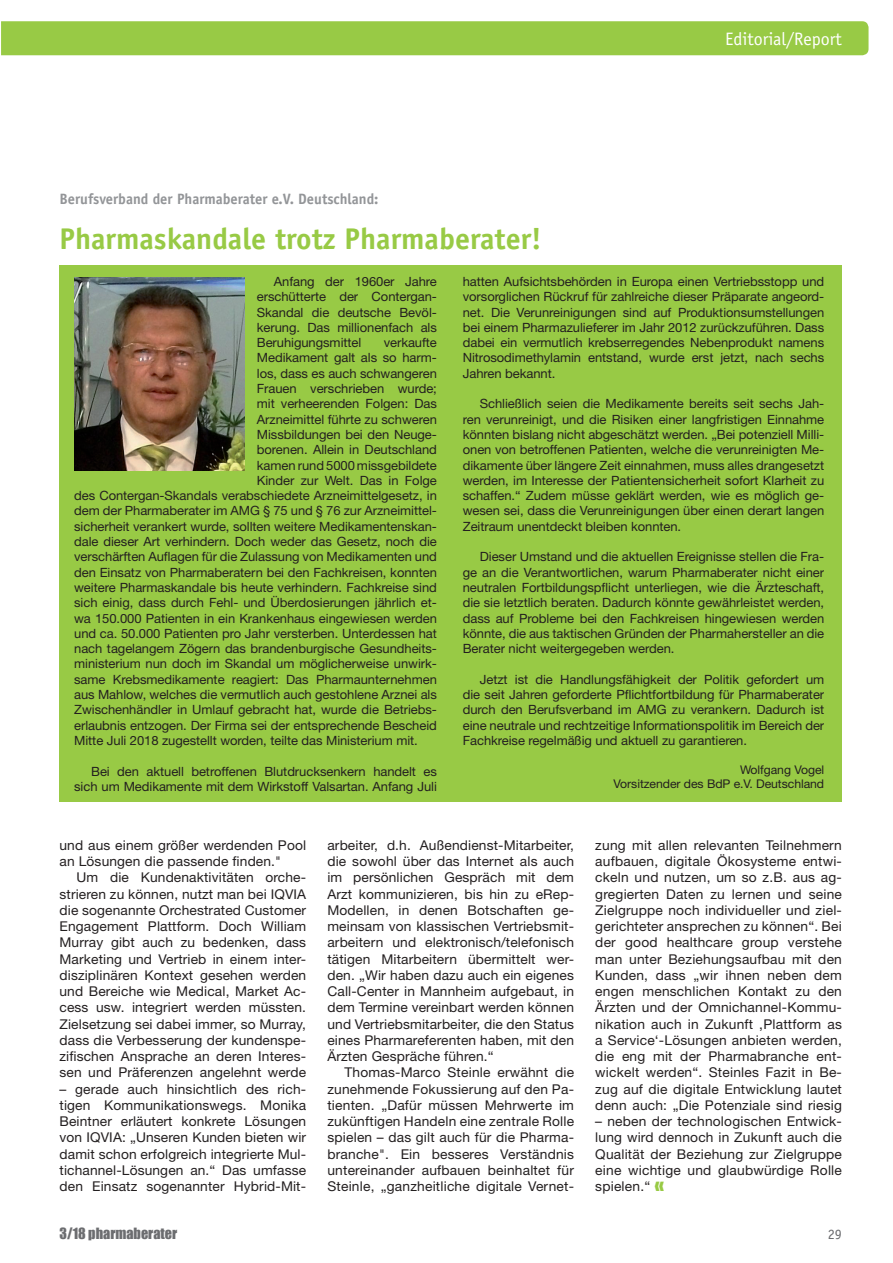
<style>
.page{position:relative;width:893px;height:1263px;background:#fff}
.page>*{position:absolute;margin:0;border:0;box-sizing:border-box;transform-origin:0 0}
._05_Headlines{font:700 30px "Officina Sans";color:#98ca45}
.t1{font:18px "Officina Sans";color:#fff}
._06_Einleitungszeile{font:700 15px "Officina Sans";color:#939598}
.t2{font:14.25px "Impact";color:#6c6d70}
.t3{font:14.25px "Officina Sans";color:#6c6d70}
._01_Fließtext{font:13.5px/16.2px "Helvetica Neue LT Std";letter-spacing:.01em;color:#231f20;text-align:justify}
._01_Fließtext-2{font:12.75px/15.3px "Helvetica Neue LT Std";letter-spacing:-.005em;color:#231f20;text-align:justify}
._01_Fließtext-3{font:12px/14.4px "Helvetica Neue LT Std";letter-spacing:-.005em;color:#231f20;text-align:right}
</style>
<div class="page">
<div style="left:1px;top:21px;width:867px;height:34px;background:#98ca45"></div>
<div style="left:60px;top:266px;width:782px;height:536px;background:#98ca45"></div>
<img style="left:74px;top:278px;width:170px;height:192px">
<p class="t1" style="left:725px;top:28px;width:118px">Editorial/Report</p>
<p class="_06_Einleitungszeile" style="left:60px;top:189px;width:321px">Berufsverband der Pharmaberater e.V. Deutschland:</p>
<p class="_05_Headlines" style="left:60px;top:220px;width:484px">Pharmaskandale trotz Pharmaberater!</p>
<p class="_01_Fließtext-2" style="left:257px;top:274px;width:182px;text-indent:17px">Anfang der 1960er Jahre erschütterte der Contergan-Skandal die deutsche Bevöl&shy;kerung. Das millionenfach als Beruhigungsmittel</p>
<p class="_01_Fließtext-2" style="left:463px;top:274px;width:363px">hatten Aufsichtsbehörden in Europa einen Vertriebsstopp und vorsorglichen Rückruf für zahlreiche dieser Präparate angeord&shy;net. Die Verunreinigungen sind auf Produktionsumstellungen bei einem Pharmazulieferer im Jahr 2012 zurückzuführen. Dass dabei ein vermutlich krebserregendes Nebenprodukt namens Nitrosodimethylamin entstand, wurde erst jetzt, nach sechs Jahren bekannt.</p>
<p class="_01_Fließtext-2" style="left:463px;top:396px;width:363px;text-indent:17px">Schließlich seien die Medikamente bereits seit sechs Jah&shy;ren verunreinigt, und die Risiken einer langfristigen Einnahme könnten bislang nicht abgeschätzt werden. „Bei potenziell Milli&shy;onen von betroffenen Patienten, welche die verunreinigten Me&shy;dikamente über längere Zeit einnahmen, muss alles drangesetzt werden, im Interesse der Patientensicherheit sofort Klarheit zu schaffen.“ Zudem müsse geklärt werden, wie es möglich ge&shy;wesen sei, dass die Verunreinigungen über einen derart langen Zeitraum unentdeckt bleiben konnten.</p>
<p class="_01_Fließtext-2" style="left:463px;top:549px;width:363px;text-indent:17px">Dieser Umstand und die aktuellen Ereignisse stellen die Fra&shy;ge an die Verantwortlichen, warum Pharmaberater nicht einer neutralen Fortbildungspflicht unterliegen, wie die Ärzteschaft, die sie letztlich beraten. Dadurch könnte gewährleistet werden, dass auf Probleme bei den Fachkreisen hingewiesen werden könnte, die aus taktischen Gründen der Pharmahersteller an die Berater nicht weitergegeben werden.</p>
<p class="_01_Fließtext-2" style="left:463px;top:671px;width:363px;text-indent:17px">Jetzt ist die Handlungsfähigkeit der Politik gefordert um die seit Jahren geforderte Pflichtfortbildung für Pharmaberater durch den Berufsverband im AMG zu verankern. Dadurch ist eine neutrale und rechtzeitige Informationspolitik im Bereich der Fachkreise regelmäßig und aktuell zu garantieren.</p>
<p class="_01_Fließtext-3" style="left:614px;top:762px;width:212px">Wolfgang Vogel<br>Vorsitzender des BdP e.V. Deutschland</p>
<p class="_01_Fließtext-2" style="left:384px;top:335px;width:55px">verkaufte</p>
<p class="_01_Fließtext-2" style="left:257px;top:350px;width:182px">Medikament galt als so harm-</p>
<p class="_01_Fließtext-2" style="left:257px;top:365px;width:182px">los, dass es auch schwangeren</p>
<p class="_01_Fließtext-2" style="left:257px;top:381px;width:182px">Frauen verschrieben wurde;</p>
<p class="_01_Fließtext-2" style="left:257px;top:396px;width:182px">mit verheerenden Folgen: Das</p>
<p class="_01_Fließtext-2" style="left:257px;top:411px;width:182px">Arzneimittel führte zu schweren</p>
<p class="_01_Fließtext-2" style="left:257px;top:427px;width:182px">Missbildungen bei den Neuge-</p>
<p class="_01_Fließtext-2" style="left:257px;top:442px;width:182px">borenen. Allein in Deutschland</p>
<p class="_01_Fließtext-2" style="left:257px;top:457px;width:182px">kamen rund 5000 missgebildete</p>
<p class="_01_Fließtext-2" style="left:257px;top:472px;width:182px">Kinder zur Welt. Das in Folge</p>
<p class="_01_Fließtext-2" style="left:74px;top:488px;width:364px">des Contergan-Skandals verabschiedete Arzneimittelgesetz, in</p>
<p class="_01_Fließtext-2" style="left:74px;top:503px;width:364px">dem der Pharmaberater im AMG § 75 und § 76 zur Arzneimittel-</p>
<p class="_01_Fließtext-2" style="left:74px;top:518px;width:364px">sicherheit verankert wurde, sollten weitere Medikamentenskan-</p>
<p class="_01_Fließtext-2" style="left:74px;top:534px;width:364px">dale dieser Art verhindern. Doch weder das Gesetz, noch die</p>
<p class="_01_Fließtext-2" style="left:74px;top:549px;width:364px">verschärften Auflagen für die Zulassung von Medikamenten und</p>
<p class="_01_Fließtext-2" style="left:74px;top:564px;width:364px">den Einsatz von Pharmaberatern bei den Fachkreisen, konnten</p>
<p class="_01_Fließtext-2" style="left:74px;top:580px;width:364px">weitere Pharmaskandale bis heute verhindern. Fachkreise sind</p>
<p class="_01_Fließtext-2" style="left:74px;top:595px;width:364px">sich einig, dass durch Fehl- und Überdosierungen jährlich et-</p>
<p class="_01_Fließtext-2" style="left:74px;top:610px;width:364px">wa 150.000 Patienten in ein Krankenhaus eingewiesen werden</p>
<p class="_01_Fließtext-2" style="left:74px;top:625px;width:364px">und ca. 50.000 Patienten pro Jahr versterben. Unterdessen hat</p>
<p class="_01_Fließtext-2" style="left:74px;top:641px;width:364px">nach tagelangem Zögern das brandenburgische Gesundheits-</p>
<p class="_01_Fließtext-2" style="left:74px;top:656px;width:364px">ministerium nun doch im Skandal um möglicherweise unwirk-</p>
<p class="_01_Fließtext-2" style="left:74px;top:671px;width:364px">same Krebsmedikamente reagiert: Das Pharmaunternehmen</p>
<p class="_01_Fließtext-2" style="left:74px;top:687px;width:364px">aus Mahlow, welches die vermutlich auch gestohlene Arznei als</p>
<p class="_01_Fließtext-2" style="left:74px;top:702px;width:364px">Zwischenhändler in Umlauf gebracht hat, wurde die Betriebs-</p>
<p class="_01_Fließtext-2" style="left:74px;top:717px;width:364px">erlaubnis entzogen. Der Firma sei der entsprechende Bescheid</p>
<p class="_01_Fließtext-2" style="left:74px;top:733px;width:345px">Mitte Juli 2018 zugestellt worden, teilte das Ministerium mit.</p>
<p class="_01_Fließtext-2" style="left:74px;top:763px;width:364px;text-align:right">Bei den aktuell betroffenen Blutdrucksenkern handelt es sich um Medikamente mit dem Wirkstoff Valsartan. Anfang Juli</p>
<p class="_01_Fließtext" style="left:60px;top:837px;width:248px">und aus einem größer werdenden Pool an Lösungen die passende finden."</p>
<p class="_01_Fließtext" style="left:60px;top:869px;width:248px;text-indent:17px">Um die Kundenaktivitäten orche&shy;strieren zu können, nutzt man bei IQVIA die sogenannte Orchestrated Customer Engagement Plattform. Doch William Murray gibt auch zu bedenken, dass Marketing und Vertrieb in einem inter&shy;disziplinären Kontext gesehen werden und Bereiche wie Medical, Market Ac&shy;cess usw. integriert werden müssten.<br>Zielsetzung sei dabei immer, so Murray, dass die Verbesserung der kundenspe&shy;zifischen Ansprache an deren Interes&shy;sen und Präferenzen angelehnt werde</p>
<p class="_01_Fließtext" style="left:60px;top:1080px;width:248px">– gerade auch hinsichtlich des rich&shy;tigen Kommunikationswegs. Monika Beintner erläutert konkrete Lösungen von IQVIA: „Unseren Kunden bieten wir damit schon erfolgreich integrierte Mul&shy;tichannel-Lösungen an.“ Das umfasse den Einsatz sogenannter Hybrid-Mit-</p>
<p class="_01_Fließtext" style="left:327px;top:837px;width:248px">arbeiter, d.h. Außendienst-Mitarbeiter, die sowohl über das Internet als auch im persönlichen Gespräch mit dem Arzt kommunizieren, bis hin zu eRep-Modellen, in denen Botschaften ge&shy;meinsam von klassischen Vertriebsmit&shy;arbeitern und elektronisch/telefonisch tätigen Mitarbeitern übermittelt wer&shy;den. „Wir haben dazu auch ein eigenes Call-Center in Mannheim aufgebaut, in dem Termine vereinbart werden können und Vertriebsmitarbeiter, die den Status eines Pharmareferenten haben, mit den Ärzten Gespräche führen.“</p>
<p class="_01_Fließtext" style="left:327px;top:1064px;width:248px;text-indent:17px">Thomas-Marco Steinle erwähnt die zunehmende Fokussierung auf den Pa&shy;tienten. „Dafür müssen Mehrwerte im zukünftigen Handeln eine zentrale Rolle spielen – das gilt auch für die Pharma&shy;branche". Ein besseres Verständnis untereinander aufbauen beinhaltet für Steinle, „ganzheitliche digitale Vernet-</p>
<p class="_01_Fließtext" style="left:595px;top:837px;width:248px">zung mit allen relevanten Teilnehmern aufbauen, digitale Ökosysteme entwi&shy;ckeln und nutzen, um so z.B. aus ag&shy;gregierten Daten zu lernen und seine Zielgruppe noch individueller und ziel&shy;gerichteter ansprechen zu können“. Bei der good healthcare group verstehe man unter Beziehungsaufbau mit den Kunden, dass „wir ihnen neben dem engen menschlichen Kontakt zu den Ärzten und der Omnichannel-Kommu&shy;nikation auch in Zukunft ‚Plattform as a Service‘-Lösungen anbieten werden, die eng mit der Pharmabranche ent&shy;wickelt werden“. Steinles Fazit in Be&shy;zug auf die digitale Entwicklung lautet denn auch: „Die Potenziale sind riesig</p>
<p class="_01_Fließtext" style="left:595px;top:1113px;width:248px">– neben der technologischen Entwick&shy;lung wird dennoch in Zukunft auch die Qualität der Beziehung zur Zielgruppe eine wichtige und glaubwürdige Rolle spielen.“</p>
<p class="t2" style="left:60px;top:1223px;width:119px">3/18 pharmaberater</p>
<p class="t3" style="left:828px;top:1226px;width:16px">29</p>
</div>
